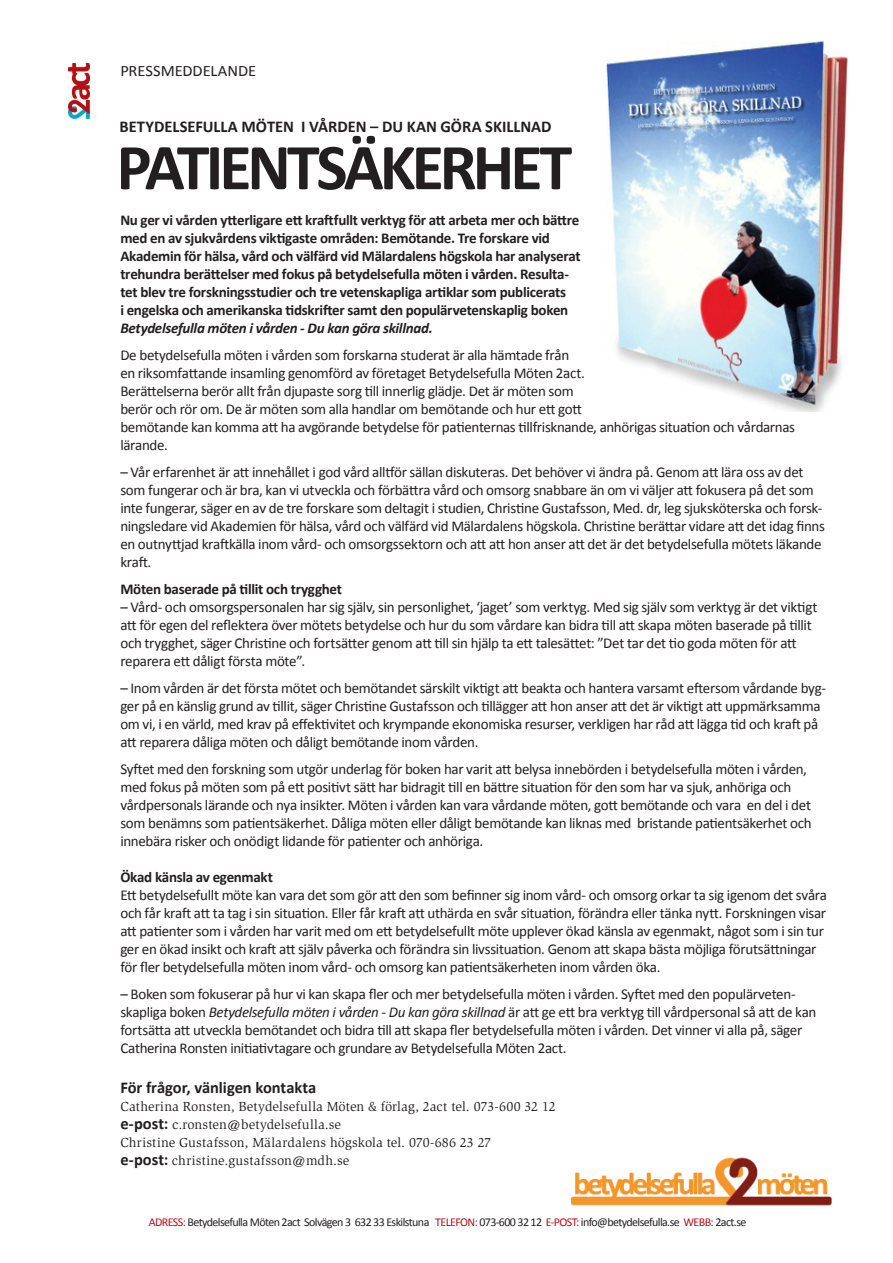
<style>
.page{position:relative;width:893px;height:1263px;background:#fff}
.page>*{position:absolute;margin:0;border:0;box-sizing:border-box;transform-origin:0 0}
.Mellanrum_ö_6_pt{font:700 66px "Calibri";letter-spacing:-.06em;color:#231f20}
.Mellanrum_ö_6_pt-2{font:700 16.5px "Calibri";color:#231f20}
.Mellanrum_ö_6_pt-3{font:15.9px "Calibri";letter-spacing:-.005em;color:#231f20;scale:1.04 1}
.Mellanrum_ö_6_pt-4{font:15px/18px "Calibri";letter-spacing:-.02em;color:#231f20}
.Mellanrum_ö_6_pt-5{font:700 15px/18px "Calibri";letter-spacing:-.02em;color:#231f20}
.t1{font:13.5px "Slimbach";letter-spacing:.01em;color:#231f20}
.t2{font:12px "Calibri";letter-spacing:-.05em;color:#231f20}
.s1{font-style:italic}
.s2{font-weight:700}
.s3{font-family:"Calibri";font-weight:700;font-size:16.5px}
.s4{color:#b50e1a}
</style>
<div class="page">
<img style="left:606px;top:41px;width:242px;height:371px">
<img style="left:68px;top:64px;width:21px;height:55px">
<img style="left:571px;top:1157px;width:260px;height:49px">
<p class="Mellanrum_ö_6_pt-3" style="left:120px;top:61px;width:132px">PRESSMEDDELANDE</p>
<p class="Mellanrum_ö_6_pt-2" style="left:119px;top:116px;width:434px">BETYDELSEFULLA MÖTEN I VÅRDEN – DU KAN GÖRA SKILLNAD</p>
<p class="Mellanrum_ö_6_pt" style="left:116px;top:126px;width:457px">PATIENTSÄKERHET</p>
<p class="Mellanrum_ö_6_pt-5" style="left:120px;top:210px;width:462px">Nu ger vi vården ytterligare ett kraftfullt verktyg för att arbeta mer och bättre med en av sjukvårdens viktigaste områden: Bemötande. Tre forskare vid Akademin för hälsa, vård och välfärd vid Mälardalens högskola har analyserat trehundra berättelser med fokus på betydelsefulla möten i vården. Resulta&shy;tet blev tre forskningsstudier och tre vetenskapliga artiklar som publicerats<br>i engelska och amerikanska tidskrifter samt den populärvetenskaplig boken <span class="s1">Betydelsefulla möten i vården - Du kan göra skillnad.</span></p>
<p class="Mellanrum_ö_6_pt-4" style="left:120px;top:345px;width:676px">De betydelsefulla möten i vården som forskarna studerat är alla hämtade från<br>en riksomfattande insamling genomförd av företaget Betydelsefulla Möten 2act.<br>Berättelserna berör allt från djupaste sorg till innerlig glädje. Det är möten som<br>berör och rör om. De är möten som alla handlar om bemötande och hur ett gott<br>bemötande kan komma att ha avgörande betydelse för patienternas tillfrisknande, anhörigas situation och vårdarnas lärande.</p>
<p class="Mellanrum_ö_6_pt-4" style="left:120px;top:462px;width:706px">– Vår erfarenhet är att innehållet i god vård alltför sällan diskuteras. Det behöver vi ändra på. Genom att lära oss av det som fungerar och är bra, kan vi utveckla och förbättra vård och omsorg snabbare än om vi väljer att fokusera på det som inte fungerar, säger en av de tre forskare som deltagit i studien, Christine Gustafsson, Med. dr, leg sjuksköterska och forsk&shy;ningsledare vid Akademien för hälsa, vård och välfärd vid Mälardalens högskola. Christine berättar vidare att det idag finns en outnyttjad kraftkälla inom vård- och omsorgssektorn och att att hon anser att det är det betydelsefulla mötets läkande kraft.</p>
<p class="Mellanrum_ö_6_pt-5" style="left:120px;top:579px;width:223px">Möten baserade på tillit och trygghet</p>
<p class="Mellanrum_ö_6_pt-4" style="left:120px;top:597px;width:699px">– Vård- och omsorgspersonalen har sig själv, sin personlighet, ‘jaget’ som verktyg. Med sig själv som verktyg är det viktigt att för egen del reflektera över mötets betydelse och hur du som vårdare kan bidra till att skapa möten baserade på tillit och trygghet, säger Christine och fortsätter genom att till sin hjälp ta ett talesättet: ”Det tar det tio goda möten för att reparera ett dåligt första möte”.</p>
<p class="Mellanrum_ö_6_pt-4" style="left:120px;top:678px;width:707px">– Inom vården är det första mötet och bemötandet särskilt viktigt att beakta och hantera varsamt eftersom vårdande byg&shy;ger på en känslig grund av tillit, säger Christine Gustafsson och tillägger att hon anser att det är viktigt att uppmärksamma om vi, i en värld, med krav på effektivitet och krympande ekonomiska resurser, verkligen har råd att lägga tid och kraft på att reparera dåliga möten och dåligt bemötande inom vården.</p>
<p class="Mellanrum_ö_6_pt-4" style="left:120px;top:759px;width:693px">Syftet med den forskning som utgör underlag för boken har varit att belysa innebörden i betydelsefulla möten i vården, med fokus på möten som på ett positivt sätt har bidragit till en bättre situation för den som har va sjuk, anhöriga och vårdpersonals lärande och nya insikter. Möten i vården kan vara vårdande möten, gott bemötande och vara en del i det som benämns som patientsäkerhet. Dåliga möten eller dåligt bemötande kan liknas med bristande patientsäkerhet och innebära risker och onödigt lidande för patienter och anhöriga.</p>
<p class="Mellanrum_ö_6_pt-4" style="left:120px;top:867px;width:708px"><span class="s2">Ökad känsla av egenmakt<br></span>Ett betydelsefullt möte kan vara det som gör att den som befinner sig inom vård- och omsorg orkar ta sig igenom det svåra och får kraft att ta tag i sin situation. Eller får kraft att uthärda en svår situation, förändra eller tänka nytt. Forskningen visar att patienter som i vården har varit med om ett betydelsefullt möte upplever ökad känsla av egenmakt, något som i sin tur ger en ökad insikt och kraft att själv påverka och förändra sin livssituation. Genom att skapa bästa möjliga förutsättningar för fler betydelsefulla möten inom vård- och omsorg kan patientsäkerheten inom vården öka.</p>
<p class="Mellanrum_ö_6_pt-4" style="left:120px;top:984px;width:698px">– Boken som fokuserar på hur vi kan skapa fler och mer betydelsefulla möten i vården. Syftet med den populärveten&shy;skapliga boken <span class="s1">Betydelsefulla möten i vården - Du kan göra skillnad</span> är att ge ett bra verktyg till vårdpersonal så att de kan fortsätta att utveckla bemötandet och bidra till att skapa fler betydelsefulla möten i vården. Det vinner vi alla på, säger Catherina Ronsten initiativtagare och grundare av Betydelsefulla Möten 2act.</p>
<p class="Mellanrum_ö_6_pt-2" style="left:120px;top:1078px;width:198px">För frågor, vänligen kontakta</p>
<p class="t1" style="left:120px;top:1099px;width:437px">Catherina Ronsten, Betydelsefulla Möten &amp; förlag, 2act tel. 073-600 32 12</p>
<p class="t1" style="left:120px;top:1117px;width:222px"><span class="s3">e-post:</span> c.ronsten@betydelsefulla.se</p>
<p class="t1" style="left:120px;top:1135px;width:372px">Christine Gustafsson, Mälardalens högskola tel. 070-686 23 27</p>
<p class="t1" style="left:120px;top:1153px;width:231px"><span class="s3">e-post:</span> christine.gustafsson@mdh.se</p>
<p class="t2" style="left:149px;top:1214px;width:599px"><span class="s4">ADRESS:</span> Betydelsefulla Möten 2act Solvägen 3 632 33 Eskilstuna <span class="s4">TELEFON:</span> 073-600 32 12 <span class="s4">E-POST:</span> info@betydelsefulla.se <span class="s4">WEBB:</span> 2act.se</p>
</div>
